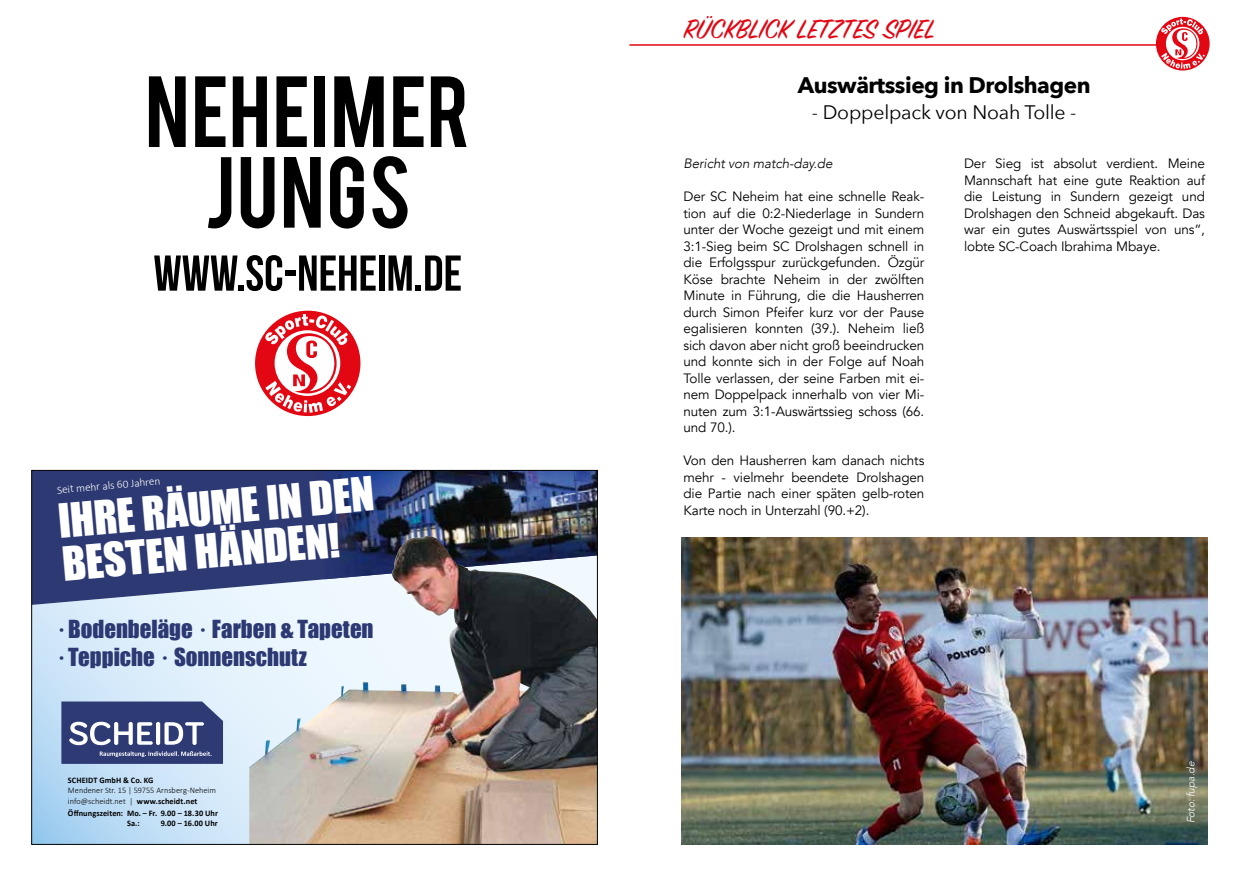
<style>
.page{position:relative;width:1259px;height:893px;background:#fff}
.page>*{position:absolute;margin:0;border:0;box-sizing:border-box;transform-origin:0 0}
.t1{font:79.35px/80.7px "Bebas";letter-spacing:.025em;color:#000;text-align:center}
.t2{font:50.25px "Bebas Neue";color:#000}
.t3{font:43.35px/43.3px "Impact";color:#fff}
.t4{font:30px "Sign Painter House Script";color:#e30613}
.t5{font:22.8px "Impact";color:#2c3972}
.t6{font:700 22.5px "Avenir Next";letter-spacing:-.02em;color:#000}
.t7{font:19.5px "Avenir Next";letter-spacing:-.01em;color:#000}
.t8{font:13.5px/16.5px "Avenir";letter-spacing:-.01em;color:#000;text-align:justify}
.t9{font:italic 300 13.5px "Avenir";letter-spacing:-.01em;color:#000}
.t10{font:300 11.25px "Calibri";color:#fff}
.t11{font:italic 300 10.5px "Avenir";color:#fff}
.t12{font:700 8.4px/10.2px "Calibri";letter-spacing:.01em;color:#000}
.t13{font:300 8.4px/10.2px "Calibri";letter-spacing:.005em;color:#000}
.s1{font-weight:700}
</style>
<div class="page">
<svg style="left:33px;top:605px;width:216px;height:238px;background:#cfe6f8"></svg>
<div style="left:33px;top:472px;width:287px;height:133px;background:#2c3972"></div>
<img style="left:316px;top:472px;width:95px;height:43px">
<img style="left:411px;top:472px;width:96px;height:35px">
<img style="left:507px;top:472px;width:88px;height:27px">
<img style="left:320px;top:507px;width:94px;height:29px">
<img style="left:414px;top:499px;width:95px;height:37px">
<img style="left:509px;top:491px;width:86px;height:45px">
<svg style="left:61px;top:701px;width:162px;height:63px;background:#505c8b"></svg>
<img style="left:249px;top:536px;width:346px;height:307px">
<svg style="left:255px;top:311px;width:105px;height:105px"></svg>
<hr style="left:629px;top:44px;width:576px;height:2px;background:#e30613">
<svg style="left:1156px;top:17px;width:53px;height:54px"></svg>
<img style="left:681px;top:537px;width:526px;height:308px">
<h1 class="t1" style="left:145px;top:66px;width:326px">NEHEIMER<br>JUNGS</h1>
<h2 class="t2" style="left:153px;top:246px;width:310px">WWW.SC-NEHEIM.DE</h2>
<h3 class="t3" style="left:57px;top:498px;width:318px;rotate:-5deg">IHRE RÄUME IN DEN<br>BESTEN HÄNDEN!</h3>
<p class="t10" style="left:56px;top:483px;width:105px;rotate:-5deg">Seit mehr als 60 Jahren</p>
<h3 class="t5" style="left:59px;top:612px;width:316px"><sup>•</sup> Bodenbeläge <sup>•</sup> Farben &amp; Tapeten</h3>
<h3 class="t5" style="left:59px;top:640px;width:249px"><sup>•</sup> Teppiche <sup>•</sup> Sonnenschutz</h3>
<p class="t12" style="left:68px;top:775px;width:87px">SCHEIDT GmbH &amp; Co. KG</p>
<p class="t13" style="left:68px;top:785px;width:150px">Mendener Str. 15 | 59755 Arnsberg-Neheim info@scheidt.net | <span class="s1">www.scheidt.net</span></p>
<p class="t12" style="left:127px;top:808px;width:92px;text-indent:-59px">Öffnungszeiten: Mo. – Fr. 9.00 – 18.30 Uhr<br>Sa.:</p>
<p class="t12" style="left:161px;top:819px;width:59px">9.00 – 16.00 Uhr</p>
<h3 class="t4" style="left:683px;top:11px;width:253px">RÜCKBLICK LETZTES SPIEL</h3>
<h3 class="t6" style="left:797px;top:66px;width:294px">Auswärtssieg in Drolshagen</h3>
<h3 class="t7" style="left:812px;top:95px;width:266px">- Doppelpack von Noah Tolle -</h3>
<p class="t9" style="left:683px;top:156px;width:150px">Bericht von match-day.de</p>
<p class="t8" style="left:683px;top:189px;width:242px">Der SC Neheim hat eine schnelle Reak&shy;tion auf die 0:2-Niederlage in Sundern unter der Woche gezeigt und mit einem 3:1-Sieg beim SC Drolshagen schnell in die Erfolgsspur zurückgefunden. Özgür Köse brachte Neheim in der zwölften Minute in Führung, die die Hausherren durch Simon Pfeifer kurz vor der Pause egalisieren konnten (39.). Neheim ließ sich davon aber nicht groß beeindrucken und konnte sich in der Folge auf Noah Tolle verlassen, der seine Farben mit ei&shy;nem Doppelpack innerhalb von vier Mi&shy;nuten zum 3:1-Auswärtssieg schoss (66. und 70.).</p>
<p class="t8" style="left:683px;top:453px;width:242px">Von den Hausherren kam danach nichts mehr - vielmehr beendete Drolshagen die Partie nach einer späten gelb-roten Karte noch in Unterzahl (90.+2).</p>
<p class="t8" style="left:964px;top:156px;width:242px">Der Sieg ist absolut verdient. Meine Mannschaft hat eine gute Reaktion auf die Leistung in Sundern gezeigt und Drolshagen den Schneid abgekauft. Das war ein gutes Auswärtsspiel von uns“, lobte SC-Coach Ibrahima Mbaye.</p>
<p class="t11" style="left:1184px;top:823px;width:63px;rotate:-90deg">Foto: fupa.de</p>
</div>
